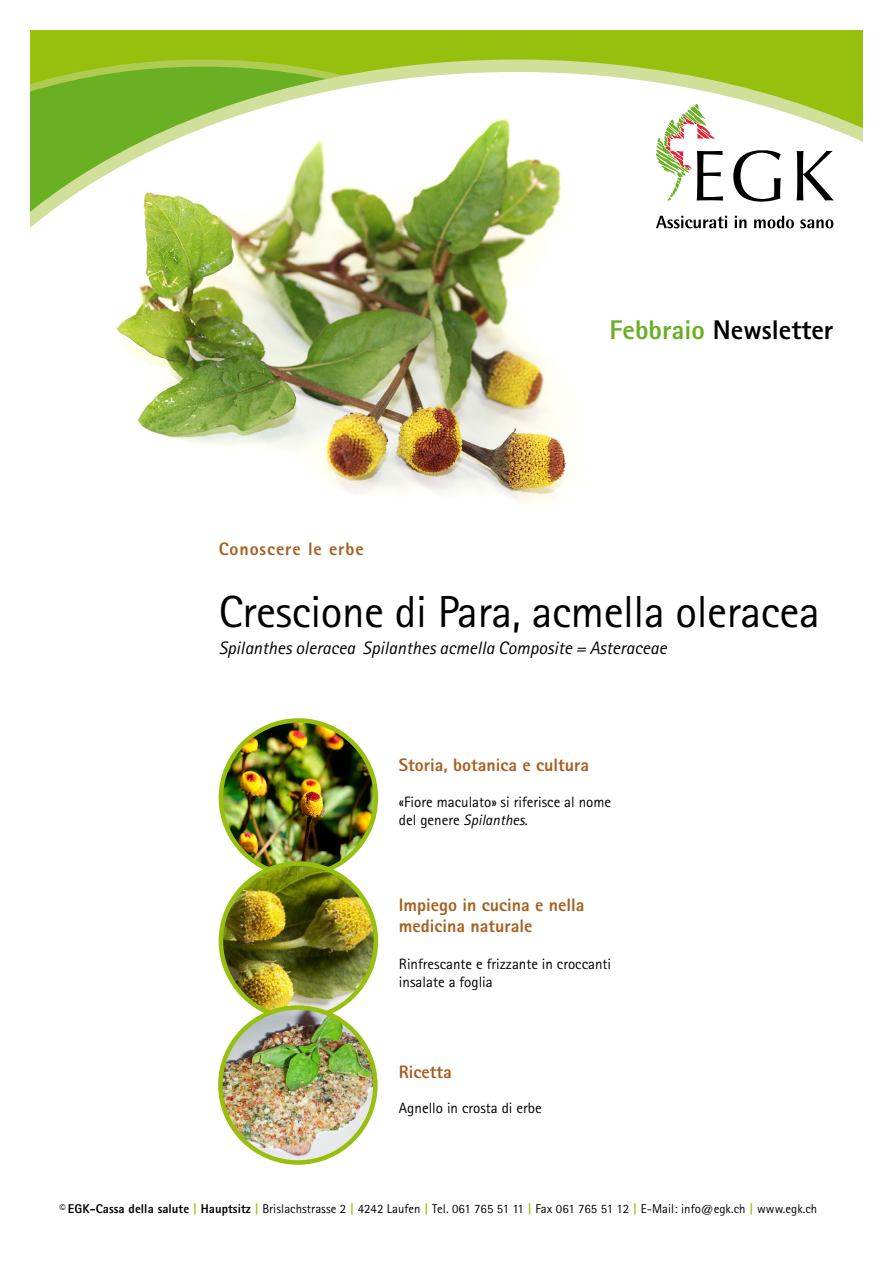
<style>
.page{position:relative;width:893px;height:1263px;background:#fff}
.page>*{position:absolute;margin:0;border:0;box-sizing:border-box;transform-origin:0 0}
.t1{font:45px "Rotis Sans Serif";letter-spacing:-.01em;color:#000}
.t2{font:800 27px "Rotis Sans Serif";color:#000}
.t3{font:800 18px/21px "Rotis Sans Serif";color:#a85f20}
.t4{font:italic 18px "Rotis Sans Serif";color:#000}
.t5{font:800 18px "Rotis Sans Serif";letter-spacing:.05em;color:#a85f20}
.t6{font:15px/18px "Rotis Sans Serif";color:#000}
.t7{font:12.75px "Rotis Sans Serif";letter-spacing:.005em;color:#000}
.s1{color:#6ab023}
.s2{font-style:italic}
.s3{font-weight:800}
.s4{font-weight:800;color:#97bf0d}
</style>
<div class="page">
<div style="left:0;top:0;width:893px;height:200px;background:#97bf0d"></div>
<div style="left:0;top:0;width:893px;height:30px;background:#fff"></div>
<img style="left:30px;top:60px;width:833px;height:445px">
<div style="left:863px;top:0;width:30px;height:1263px;background:#fff"></div>
<div style="left:0;top:0;width:30px;height:1263px;background:#fff"></div>
<svg style="left:656px;top:104px;width:67px;height:97px;background:#d8d6c6"></svg>
<svg style="left:733px;top:150px;width:48px;height:52px;background:#bdbdbd"></svg>
<svg style="left:797px;top:151px;width:36px;height:50px;background:#a7a7a7"></svg>
<svg style="left:656px;top:216px;width:71px;height:12px"></svg>
<svg style="left:735px;top:216px;width:11px;height:12px"></svg>
<svg style="left:754px;top:216px;width:40px;height:12px"></svg>
<svg style="left:800px;top:219px;width:33px;height:9px"></svg>
<img style="left:221px;top:720px;width:155px;height:155px;border-radius:77px">
<div style="left:219px;top:718px;width:159px;height:160px;border:4px solid #97bf0d;border-radius:50%"></div>
<img style="left:221px;top:863px;width:155px;height:155px;border-radius:77px">
<div style="left:219px;top:861px;width:159px;height:160px;border:4px solid #97bf0d;border-radius:50%"></div>
<img style="left:220px;top:1007px;width:155px;height:155px;border-radius:77px">
<div style="left:218px;top:1005px;width:160px;height:160px;border:4px solid #97bf0d;border-radius:50%"></div>
<p class="t5" style="left:219px;top:538px;width:147px">Conoscere le erbe</p>
<h2 class="t2" style="left:609px;top:313px;width:225px"><span class="s1">Febbraio</span> Newsletter</h2>
<h1 class="t1" style="left:219px;top:585px;width:603px">Crescione di Para, acmella oleracea</h1>
<p class="t4" style="left:219px;top:637px;width:450px">Spilanthes oleracea Spilanthes acmella Composite = Asteraceae</p>
<p class="t3" style="left:399px;top:754px;width:192px">Storia, botanica e cultura</p>
<p class="t6" style="left:399px;top:793px;width:214px">«Fiore maculato» si riferisce al nome del genere <span class="s2">Spilanthes</span>.</p>
<p class="t3" style="left:399px;top:894px;width:187px">Impiego in cucina e nella medicina naturale</p>
<p class="t6" style="left:399px;top:955px;width:214px">Rinfrescante e frizzante in croccanti insalate a foglia</p>
<p class="t3" style="left:399px;top:1061px;width:54px">Ricetta</p>
<p class="t6" style="left:399px;top:1099px;width:144px">Agnello in crosta di erbe</p>
<p class="t7" style="left:60px;top:1201px;width:759px"><span class="s3">© EGK-Cassa della salute</span> <span class="s4">|</span> <span class="s3">Hauptsitz</span> <span class="s4">|</span> Brislachstrasse 2 <span class="s4">|</span> 4242 Laufen <span class="s4">|</span> Tel. 061 765 51 11 <span class="s4">|</span> Fax 061 765 51 12 <span class="s4">|</span> E-Mail: info@egk.ch <span class="s4">|</span> www.egk.ch</p>
</div>
